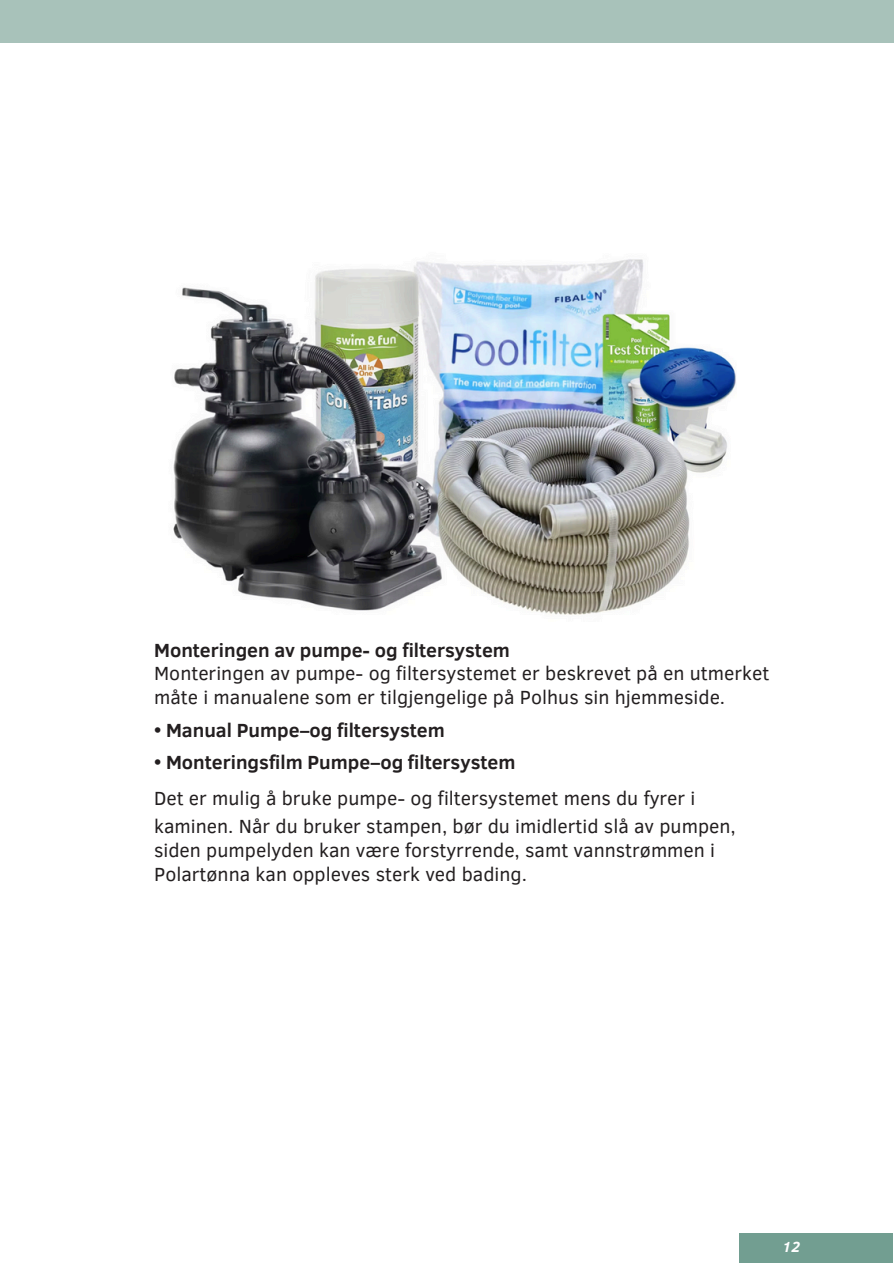
<style>
.page{position:relative;width:894px;height:1264px;background:#fff}
.page>*{position:absolute;margin:0;border:0;box-sizing:border-box;transform-origin:0 0}
.t1{font:19.5px/23.7px "Clear Sans";color:#231f20}
.t2{font:700 19.5px "Clear Sans";color:#231f20}
.t3{font:italic 700 15px "Clear Sans";color:#fff}
.s1{font-weight:700}
</style>
<div class="page">
<img style="left:173px;top:259px;width:563px;height:356px">
<div style="left:0;top:0;width:893px;height:43px;background:#a8c2ba"></div>
<div style="left:739px;top:1232px;width:153px;height:30px;background:#729e91"></div>
<h1 class="t1" style="left:154px;top:637px;width:616px"><span class="s1">Monteringen av pumpe- og filtersystem<br></span>Monteringen av pumpe- og filtersystemet er beskrevet på en utmerket måte i manualene som er tilgjengelige på Polhus sin hjemmeside.</h1>
<h1 class="t2" style="left:154px;top:715px;width:292px">• Manual Pumpe–og filtersystem</h1>
<h1 class="t1" style="left:154px;top:743px;width:542px;line-height:36px"><span class="s1">• Monteringsfilm Pumpe–og filtersystem<br></span>Det er mulig å bruke pumpe- og filtersystemet mens du fyrer i</h1>
<h1 class="t1" style="left:154px;top:813px;width:583px">kaminen. Når du bruker stampen, bør du imidlertid slå av pumpen, siden pumpelyden kan være forstyrrende, samt vannstrømmen i<br>Polartønna kan oppleves sterk ved bading.</h1>
<p class="t3" style="left:782px;top:1235px;width:19px">12</p>
</div>
